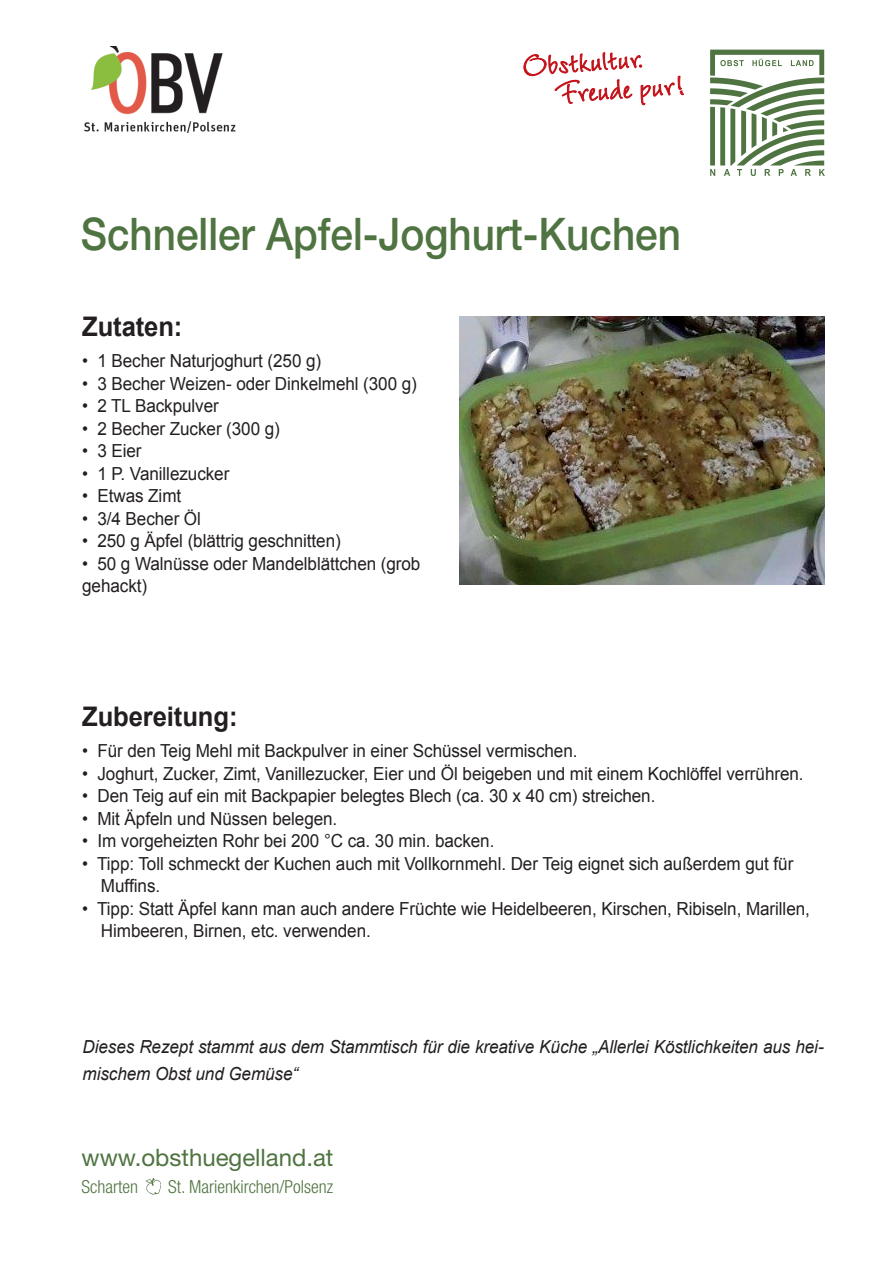
<style>
.page{position:relative;width:893px;height:1263px;background:#fff}
.page>*{position:absolute;margin:0;border:0;box-sizing:border-box;transform-origin:0 0}
.t1{font:500 45px "Helvetica Neue";color:#4f7441;scale:.9 1}
.t2{font:700 27px "Arial";letter-spacing:-.005em;color:#231f20;scale:.95 1}
.t3{font:24px "Helvetica Neue";color:#4f7441}
.t4{font:18px/22.5px "Arial";letter-spacing:-.005em;color:#231f20;scale:.95 1}
.t5{font:italic 18px/27px "Arial";letter-spacing:-.005em;color:#231f20;scale:.95 1}
.t6{font:300 condensed 18px "Helvetica Neue";color:#4f7441}
</style>
<div class="page">
<svg style="left:710px;top:50px;width:115px;height:126px"></svg>
<svg style="left:146px;top:1178px;width:15px;height:17px"></svg>
<svg style="left:523px;top:52px;width:161px;height:54px"></svg>
<img style="left:459px;top:316px;width:366px;height:269px">
<img style="left:84px;top:47px;width:152px;height:85px">
<h1 class="t1" style="left:81px;top:207px;width:668px">Schneller Apfel-Joghurt-Kuchen</h1>
<h2 class="t2" style="left:82px;top:307px;width:107px">Zutaten:</h2>
<p class="t4" style="left:82px;top:350px;width:253px">• 1 Becher Naturjoghurt (250 g)</p>
<p class="t4" style="left:82px;top:372px;width:354px">• 3 Becher Weizen- oder Dinkelmehl (300 g)</p>
<p class="t4" style="left:82px;top:395px;width:145px">• 2 TL Backpulver</p>
<p class="t4" style="left:82px;top:417px;width:210px">• 2 Becher Zucker (300 g)</p>
<p class="t4" style="left:82px;top:440px;width:64px">• 3 Eier</p>
<p class="t4" style="left:82px;top:462px;width:156px">• 1 P. Vanillezucker</p>
<p class="t4" style="left:82px;top:485px;width:106px">• Etwas Zimt</p>
<p class="t4" style="left:82px;top:507px;width:127px">• 3/4 Becher Öl</p>
<p class="t4" style="left:82px;top:530px;width:274px">• 250 g Äpfel (blättrig geschnitten)</p>
<p class="t4" style="left:82px;top:552px;width:358px">• 50 g Walnüsse oder Mandelblättchen (grob gehackt)</p>
<h2 class="t2" style="left:82px;top:697px;width:165px">Zubereitung:</h2>
<p class="t4" style="left:82px;top:739px;width:523px">• Für den Teig Mehl mit Backpulver in einer Schüssel vermischen.</p>
<p class="t4" style="left:82px;top:762px;width:761px">• Joghurt, Zucker, Zimt, Vanillezucker, Eier und Öl beigeben und mit einem Kochlöffel verrühren.</p>
<p class="t4" style="left:82px;top:784px;width:605px">• Den Teig auf ein mit Backpapier belegtes Blech (ca. 30 x 40 cm) streichen.</p>
<p class="t4" style="left:82px;top:807px;width:270px">• Mit Äpfeln und Nüssen belegen.</p>
<p class="t4" style="left:82px;top:829px;width:435px">• Im vorgeheizten Rohr bei 200 °C ca. 30 min. backen.</p>
<p class="t4" style="left:101px;top:852px;width:730px;text-indent:-19px">• Tipp: Toll schmeckt der Kuchen auch mit Vollkornmehl. Der Teig eignet sich außerdem gut für<br>Muffins.</p>
<p class="t4" style="left:101px;top:897px;width:748px;text-indent:-19px">• Tipp: Statt Äpfel kann man auch andere Früchte wie Heidelbeeren, Kirschen, Ribiseln, Marillen,<br>Himbeeren, Birnen, etc. verwenden.</p>
<p class="t5" style="left:83px;top:1034px;width:782px">Dieses Rezept stammt aus dem Stammtisch für die kreative Küche „Allerlei Köstlichkeiten aus hei&shy;mischem Obst und Gemüse“</p>
<h3 class="t3" style="left:81px;top:1143px;width:253px">www.obsthuegelland.at</h3>
<p class="t6" style="left:81px;top:1176px;width:58px">Scharten</p>
<p class="t6" style="left:168px;top:1176px;width:166px">St. Marienkirchen/Polsenz</p>
</div>
